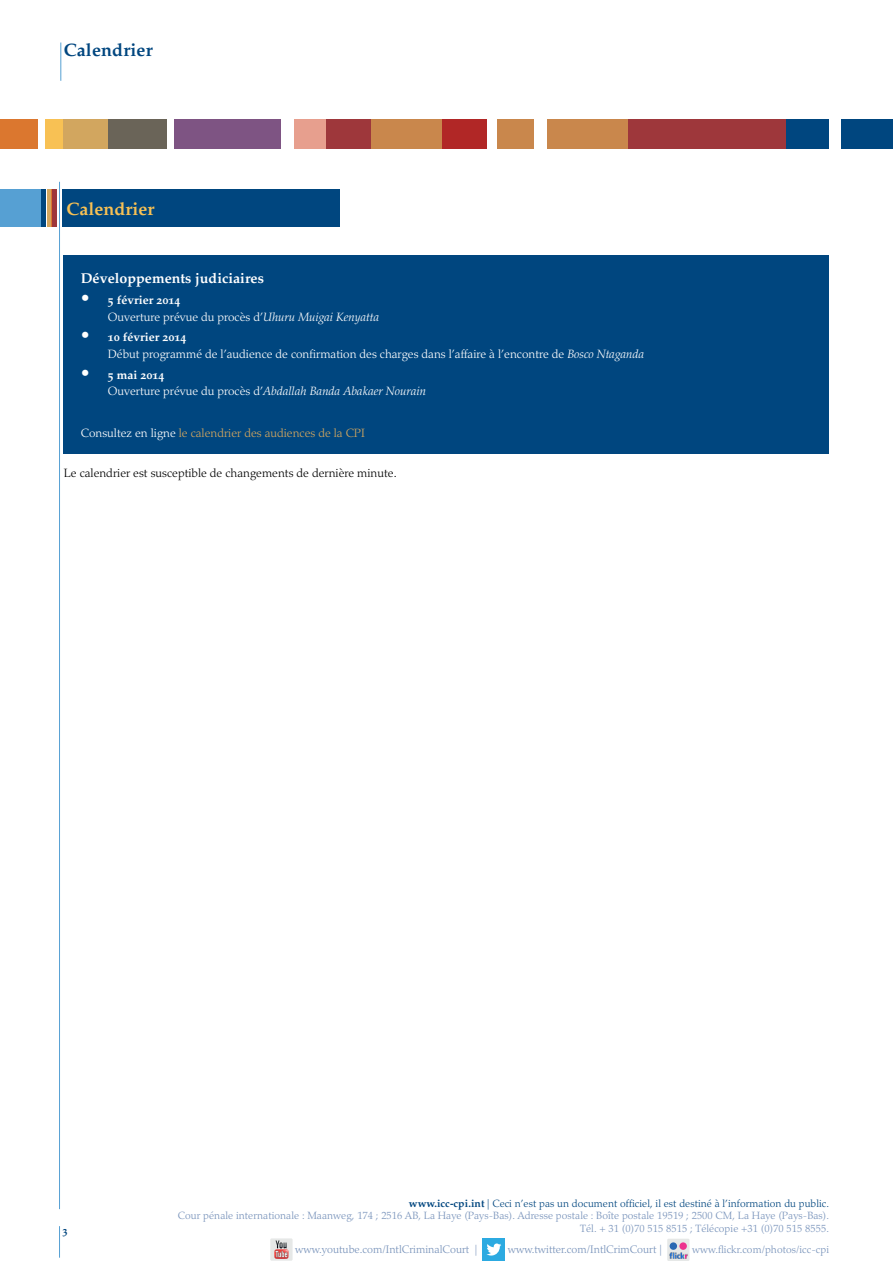
<style>
.page{position:relative;width:893px;height:1263px;background:#fff}
.page>*{position:absolute;margin:0;border:0;box-sizing:border-box;transform-origin:0 0}
.t1{font:18px "Palatino Bold Os F";letter-spacing:.005em;color:#00467f}
.t2{font:18px "Palatino Bold Os F";color:#f8c154}
.t3{font:14.25px "Palatino Bold Os F";color:#fff}
.t4{font:300 12px/16.5px "Palatino";color:#fff}
.t5{font:italic 300 12px/16.5px "Palatino";color:#fff}
.t6{font:300 12px "Palatino";color:#000}
.t7{font:300 12px "Palatino";color:#d2a65f}
.t8{font:300 10.95px "Palatino";color:#7792ba}
.t9{font:300 10.5px "Palatino";letter-spacing:.005em;color:#7792ba}
.t10{font:300 10.5px "Palatino";letter-spacing:.005em;color:#00467f}
.t11{font:10.5px "Palatino Bold Os F";color:#00467f}
.s1{font-weight:500;font-size:18px}
.s2{font-family:"Palatino Bold Os F";font-weight:400}
.s3{font-style:italic}
.s4{font-weight:500;font-style:normal;font-size:18px}
.s5{font-family:"Palatino Bold Os F";font-weight:400;font-style:normal}
.s6{font-style:normal}
.s7{color:#fff}
</style>
<div class="page">
<div style="left:0;top:119px;width:38px;height:30px;background:#db772f"></div>
<div style="left:45px;top:119px;width:19px;height:30px;background:#f8c154"></div>
<div style="left:64px;top:119px;width:44px;height:30px;background:#d2a65f"></div>
<div style="left:108px;top:119px;width:59px;height:30px;background:#6a6458"></div>
<div style="left:174px;top:119px;width:106px;height:30px;background:#7e5483"></div>
<div style="left:294px;top:119px;width:33px;height:30px;background:#e79f8e"></div>
<div style="left:327px;top:119px;width:44px;height:30px;background:#9e373b"></div>
<div style="left:371px;top:119px;width:71px;height:30px;background:#c9874c"></div>
<div style="left:442px;top:119px;width:45px;height:30px;background:#b12726"></div>
<div style="left:497px;top:119px;width:37px;height:30px;background:#c9874c"></div>
<div style="left:547px;top:119px;width:81px;height:30px;background:#c9874c"></div>
<div style="left:628px;top:119px;width:159px;height:30px;background:#9e373b"></div>
<div style="left:787px;top:119px;width:42px;height:30px;background:#00467f"></div>
<div style="left:842px;top:119px;width:51px;height:30px;background:#00467f"></div>
<hr style="left:59px;top:182px;width:1px;height:1027px;background:#56a0d3">
<hr style="left:892px;top:119px;width:1px;height:30px;background:#db772f">
<hr style="left:61px;top:43px;width:1px;height:38px;background:#56a0d3">
<hr style="left:59px;top:1226px;width:1px;height:32px;background:#56a0d3">
<div style="left:0;top:190px;width:42px;height:37px;background:#56a0d3"></div>
<hr style="left:42px;top:190px;width:4px;height:37px;background:#00467f">
<hr style="left:47px;top:190px;width:4px;height:37px;background:#d2a65f">
<hr style="left:51px;top:190px;width:2px;height:37px;background:#db772f">
<hr style="left:53px;top:190px;width:4px;height:37px;background:#9e373b">
<div style="left:62px;top:190px;width:278px;height:37px;background:#00467f"></div>
<div style="left:64px;top:256px;width:765px;height:198px;background:#00467f"></div>
<div style="left:270px;top:1238px;width:22px;height:22px;background:#e6e8e7"></div>
<svg style="left:274px;top:1240px;width:15px;height:19px"></svg>
<div style="left:483px;top:1238px;width:22px;height:22px;background:#2caae1"></div>
<svg style="left:486px;top:1243px;width:15px;height:12px"></svg>
<svg style="left:667px;top:1239px;width:22px;height:22px"></svg>
<div style="left:670px;top:1242px;width:7px;height:8px;background:#2a68b2;border-radius:50%"></div>
<div style="left:679px;top:1242px;width:8px;height:8px;background:#ed318e;border-radius:50%"></div>
<img style="left:669px;top:1252px;width:18px;height:6px">
<p class="t1" style="left:64px;top:39px;width:90px">Calendrier</p>
<p class="t2" style="left:67px;top:198px;width:89px">Calendrier</p>
<p class="t3" style="left:81px;top:270px;width:185px">Développements judiciaires</p>
<p class="t4" style="left:108px;top:292px;width:273px;text-indent:-27px"><span class="s1">•</span> <span class="s2">5 février 2014<br></span>Ouverture prévue du procès d’<span class="s3">Uhuru Muigai Kenyatta</span></p>
<p class="t4" style="left:108px;top:329px;width:538px;text-indent:-27px"><span class="s1">•</span> <span class="s2">10 février 2014<br></span>Début programmé de l’audience de confirmation des charges dans l’affaire à l’encontre de <span class="s3">Bosco Ntaganda</span></p>
<p class="t5" style="left:108px;top:366px;width:320px;text-indent:-27px"><span class="s4">•</span> <span class="s5">5 mai 2014<br></span><span class="s6">Ouverture prévue du procès d’</span>Abdallah Banda Abakaer Nourain</p>
<p class="t7" style="left:81px;top:426px;width:286px"><span class="s7">Consultez en ligne</span> le calendrier des audiences de la CPI</p>
<p class="t6" style="left:64px;top:466px;width:334px">Le calendrier est susceptible de changements de dernière minute.</p>
<p class="t11" style="left:63px;top:1224px;width:7px">3</p>
<p class="t10" style="left:409px;top:1197px;width:422px"><span class="s2">www.icc-cpi.int</span> | Ceci n’est pas un document officiel, il est destiné à l’information du public.</p>
<p class="t9" style="left:178px;top:1210px;width:653px">Cour pénale internationale : Maanweg, 174 ; 2516 AB, La Haye (Pays-Bas). Adresse postale : Boîte postale 19519 ; 2500 CM, La Haye (Pays-Bas).</p>
<p class="t9" style="left:580px;top:1222px;width:250px">Tél. + 31 (0)70 515 8515 ; Télécopie +31 (0)70 515 8555.</p>
<p class="t8" style="left:295px;top:1243px;width:184px">www.youtube.com/IntlCriminalCourt |</p>
<p class="t8" style="left:508px;top:1243px;width:155px">www.twitter.com/IntlCrimCourt |</p>
<p class="t9" style="left:692px;top:1243px;width:138px">www.flickr.com/photos/icc-cpi</p>
</div>
